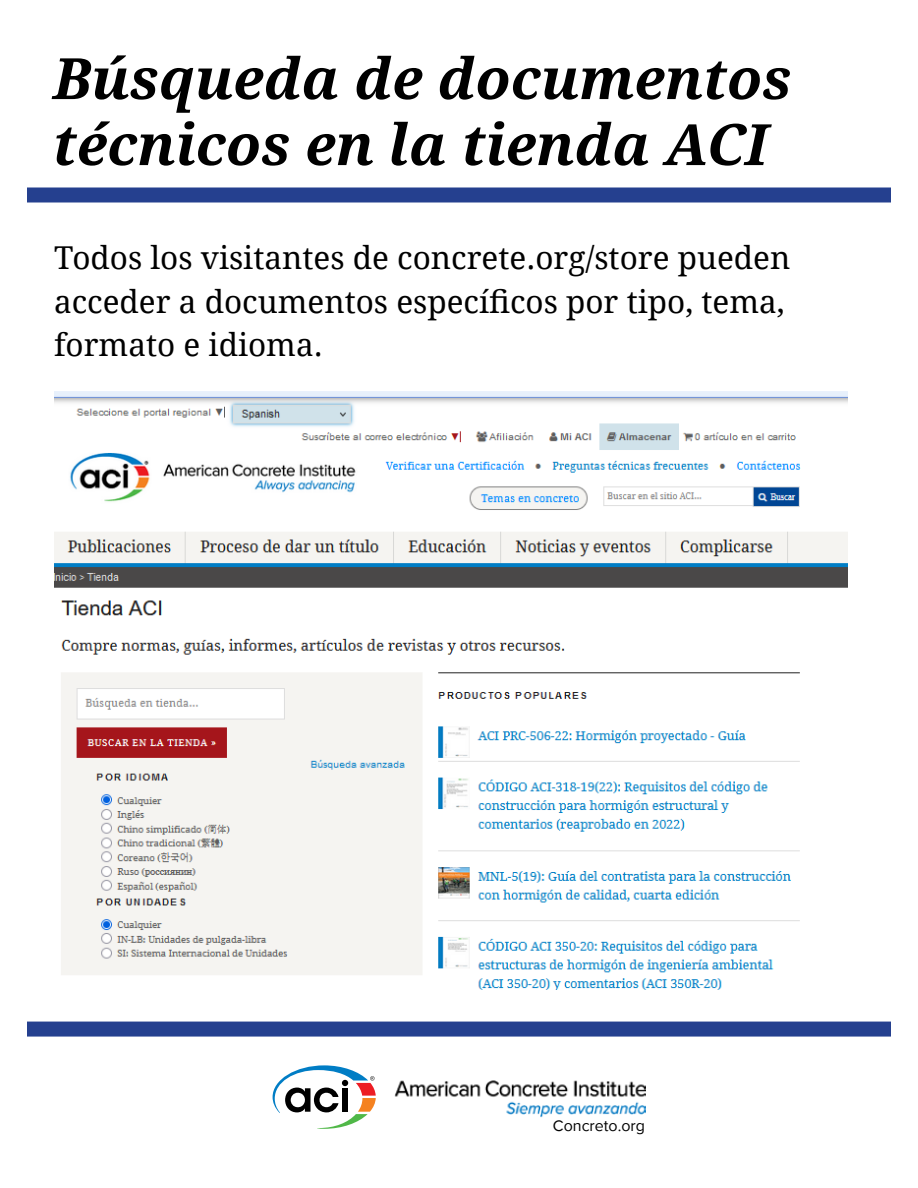
<style>
.page{position:relative;width:918px;height:1188px;background:#fff}
.page>*{position:absolute;margin:0;border:0;box-sizing:border-box;transform-origin:0 0}
.t1{font:italic 700 57px/66px "Droid Serif";color:#000}
.t2{font:31.5px/43.5px "Droid Serif";color:#000}
.t3{font:16.05px "Proxima Nova";color:#000}
</style>
<div class="page">
<img style="left:394px;top:1080px;width:251px;height:38px">
<hr style="left:390px;top:1063px;width:262px;height:1px;background:#003087">
<svg style="left:273px;top:1065px;width:103px;height:64px"></svg>
<div style="left:27px;top:1022px;width:864px;height:15px;background:#25408f"></div>
<img style="left:54px;top:391px;width:794px;height:598px">
<div style="left:27px;top:188px;width:864px;height:14px;background:#25408f"></div>
<h1 class="t1" style="left:53px;top:44px;width:740px">Búsqueda de documentos técnicos en la tienda ACI</h1>
<p class="t2" style="left:54px;top:235px;width:738px">Todos los visitantes de concrete.org/store pueden acceder a documentos específicos por tipo, tema, formato e idioma.</p>
<p class="t3" style="left:553px;top:1117px;width:94px">Concreto.org</p>
</div>
